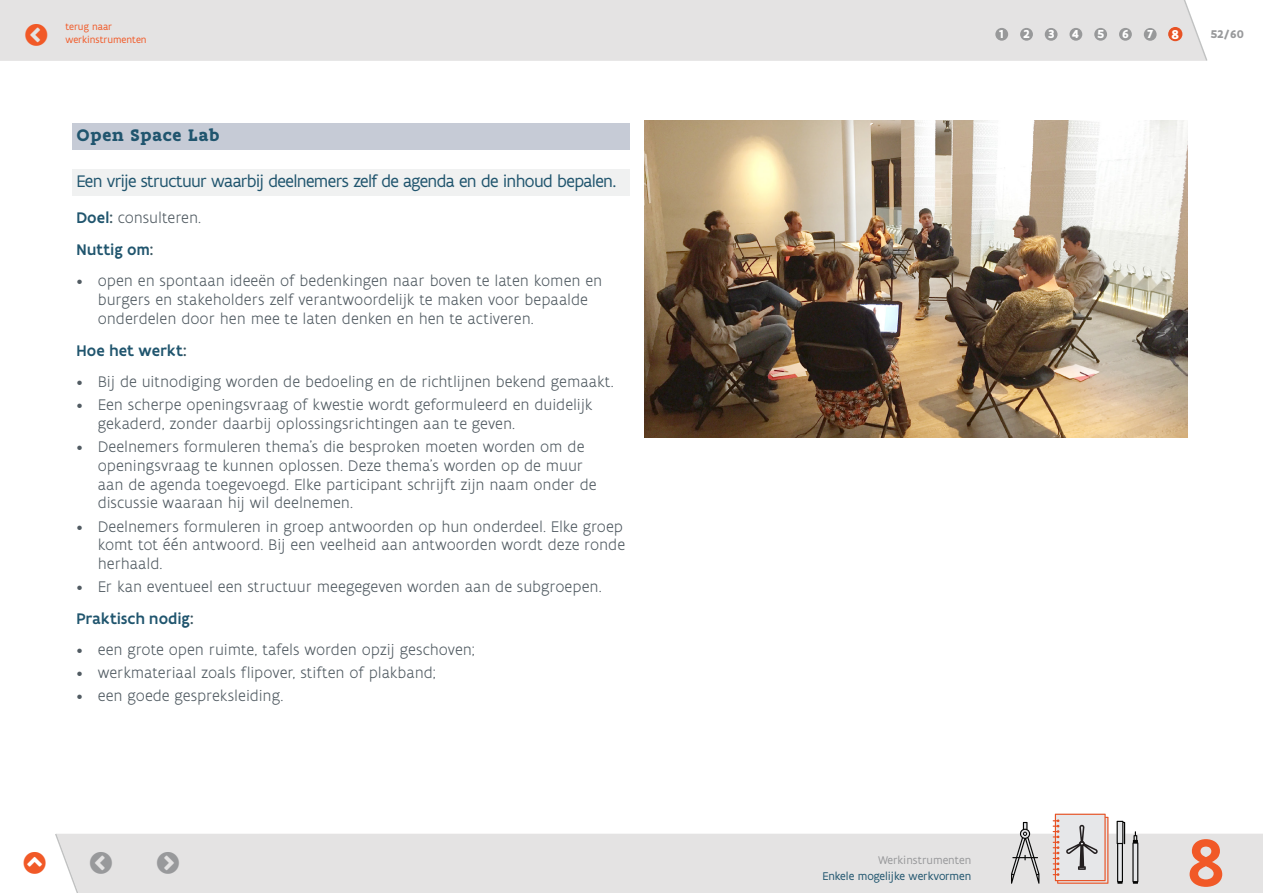
<style>
.page{position:relative;width:1263px;height:893px;background:#fff}
.page>*{position:absolute;margin:0;border:0;box-sizing:border-box;transform-origin:0 0}
.t1{font:500 72px "Flanders Art Sans";color:#f15927}
.Chapter_INTRO{font:18px "Flanders Art Sans";letter-spacing:-.035em;color:#20556e}
.TOOL_-_title{font:700 18px "Flanders Art Serif";letter-spacing:.04em;color:#20556e}
.Text{font:300 16.5px/18.8px "Flanders Art Sans";letter-spacing:-.005em;color:#515b62}
.Text-2{font:500 16.5px "Flanders Art Sans";letter-spacing:.01em;color:#20556e}
.t2{font:700 12.45px "Flanders Art Sans";color:#fff}
.pagination-subtitle{font:12px "Flanders Art Sans";color:#20556e}
.pagination-title-gre{font:12px "Flanders Art Sans";color:#98999b}
.t3{font:700 12px "Flanders Art Sans";color:#98999b}
.t4{font:10.5px/12.6px "Flanders Art Sans";color:#f15927}
.s1{font-size:13.8px}
.s2{font-weight:500;color:#20556e}
.s3{font-weight:500;color:#3b5661}
.s4{color:#3b5661}
</style>
<div class="page">
<div style="left:112px;top:834px;width:1151px;height:59px;background:#e4e3e3"></div>
<div style="left:0;top:0;width:1172px;height:61px;background:#e4e3e3"></div>
<div style="left:995px;top:28px;width:13px;height:13px;background:#98999a;border-radius:50%"></div>
<div style="left:1020px;top:28px;width:13px;height:13px;background:#98999a;border-radius:50%"></div>
<div style="left:1045px;top:28px;width:12px;height:13px;background:#98999a;border-radius:50%"></div>
<div style="left:1069px;top:28px;width:13px;height:13px;background:#98999a;border-radius:50%"></div>
<div style="left:1094px;top:28px;width:13px;height:13px;background:#98999a;border-radius:50%"></div>
<div style="left:1119px;top:28px;width:13px;height:13px;background:#98999a;border-radius:50%"></div>
<div style="left:1144px;top:28px;width:12px;height:13px;background:#98999a;border-radius:50%"></div>
<div style="left:1168px;top:28px;width:13px;height:13px;background:#e3bfb4;border-radius:50%"></div>
<div style="left:1168px;top:27px;width:14px;height:14px;background:#e85224;border-radius:50%"></div>
<svg style="left:1172px;top:0;width:36px;height:61px"></svg>
<svg style="left:1053px;top:814px;width:55px;height:70px;background:#d8c7c3"></svg>
<svg style="left:1116px;top:821px;width:9px;height:63px"></svg>
<svg style="left:1132px;top:831px;width:6px;height:53px"></svg>
<svg style="left:1011px;top:822px;width:28px;height:62px;background:#c1c1c1"></svg>
<div style="left:72px;top:123px;width:557px;height:27px;background:#c6cbd6"></div>
<div style="left:72px;top:170px;width:557px;height:26px;background:#f0f1f1"></div>
<img style="left:644px;top:120px;width:543px;height:318px">
<div style="left:276px;top:855px;width:695px;height:12px;background:#e4e3e3"></div>
<div style="left:605px;top:871px;width:366px;height:12px;background:#e4e3e3"></div>
<svg style="left:55px;top:833px;width:57px;height:60px"></svg>
<svg style="left:157px;top:851px;width:22px;height:22px"></svg>
<svg style="left:26px;top:23px;width:21px;height:23px"></svg>
<p class="t4" style="left:65px;top:21px;width:83px">terug naar werkinstrumenten</p>
<p class="t3" style="left:1210px;top:27px;width:35px">52/60</p>
<p class="t2" style="left:999px;top:26px;width:6px">1</p>
<p class="t2" style="left:1023px;top:26px;width:8px">2</p>
<p class="t2" style="left:1048px;top:26px;width:8px">3</p>
<p class="t2" style="left:1072px;top:26px;width:8px">4</p>
<p class="t2" style="left:1097px;top:26px;width:9px">5</p>
<p class="t2" style="left:1122px;top:26px;width:8px">6</p>
<p class="t2" style="left:1147px;top:26px;width:7px">7</p>
<p class="t2" style="left:1171px;top:26px;width:9px">8<span class="s1">8</span></p>
<p class="TOOL_-_title" style="left:77px;top:124px;width:145px">Open Space Lab</p>
<p class="Chapter_INTRO" style="left:77px;top:170px;width:541px">Een vrije structuur waarbij deelnemers zelf de agenda en de inhoud bepalen.</p>
<p class="Text" style="left:77px;top:209px;width:126px"><span class="s2">Doel</span><span class="s3">:</span> consulteren.</p>
<p class="Text-2" style="left:77px;top:239px;width:78px">Nuttig om<span class="s4">:</span></p>
<p class="Text" style="left:98px;top:272px;width:506px;text-indent:-21px">• open en spontaan ideeën of bedenkingen naar boven te laten komen en burgers en stakeholders zelf verantwoordelijk te maken voor bepaalde onderdelen door hen mee te laten denken en hen te activeren.</p>
<p class="Text-2" style="left:77px;top:340px;width:112px">Hoe het werkt<span class="s4">:</span></p>
<p class="Text" style="left:77px;top:373px;width:539px">• Bij de uitnodiging worden de bedoeling en de richtlijnen bekend gemaakt.</p>
<p class="Text" style="left:98px;top:396px;width:496px;text-indent:-21px">• Een scherpe openingsvraag of kwestie wordt geformuleerd en duidelijk gekaderd, zonder daarbij oplossingsrichtingen aan te geven.</p>
<p class="Text" style="left:98px;top:438px;width:500px;text-indent:-21px">• Deelnemers formuleren thema’s die besproken moeten worden om de openingsvraag te kunnen oplossen. Deze thema’s worden op de muur aan de agenda toegevoegd. Elke participant schrijft zijn naam onder de discussie waaraan hij wil deelnemen.</p>
<p class="Text" style="left:98px;top:517px;width:529px;text-indent:-21px">• Deelnemers formuleren in groep antwoorden op hun onderdeel. Elke groep komt tot één antwoord. Bij een veelheid aan antwoorden wordt deze ronde herhaald.</p>
<p class="Text" style="left:77px;top:578px;width:527px">• Er kan eventueel een structuur meegegeven worden aan de subgroepen.</p>
<p class="Text-2" style="left:77px;top:608px;width:119px">Praktisch nodig<span class="s4">:</span></p>
<p class="Text" style="left:77px;top:641px;width:400px">• een grote open ruimte, tafels worden opzij geschoven;</p>
<p class="Text" style="left:77px;top:664px;width:361px">• werkmateriaal zoals flipover, stiften of plakband;</p>
<p class="Text" style="left:77px;top:687px;width:208px">• een goede gespreksleiding.</p>
<p class="pagination-title-gre" style="left:878px;top:853px;width:95px">Werkinstrumenten</p>
<p class="pagination-subtitle" style="left:822px;top:869px;width:150px">Enkele mogelijke werkvormen</p>
<h1 class="t1" style="left:1187px;top:818px;width:39px">8</h1>
</div>
